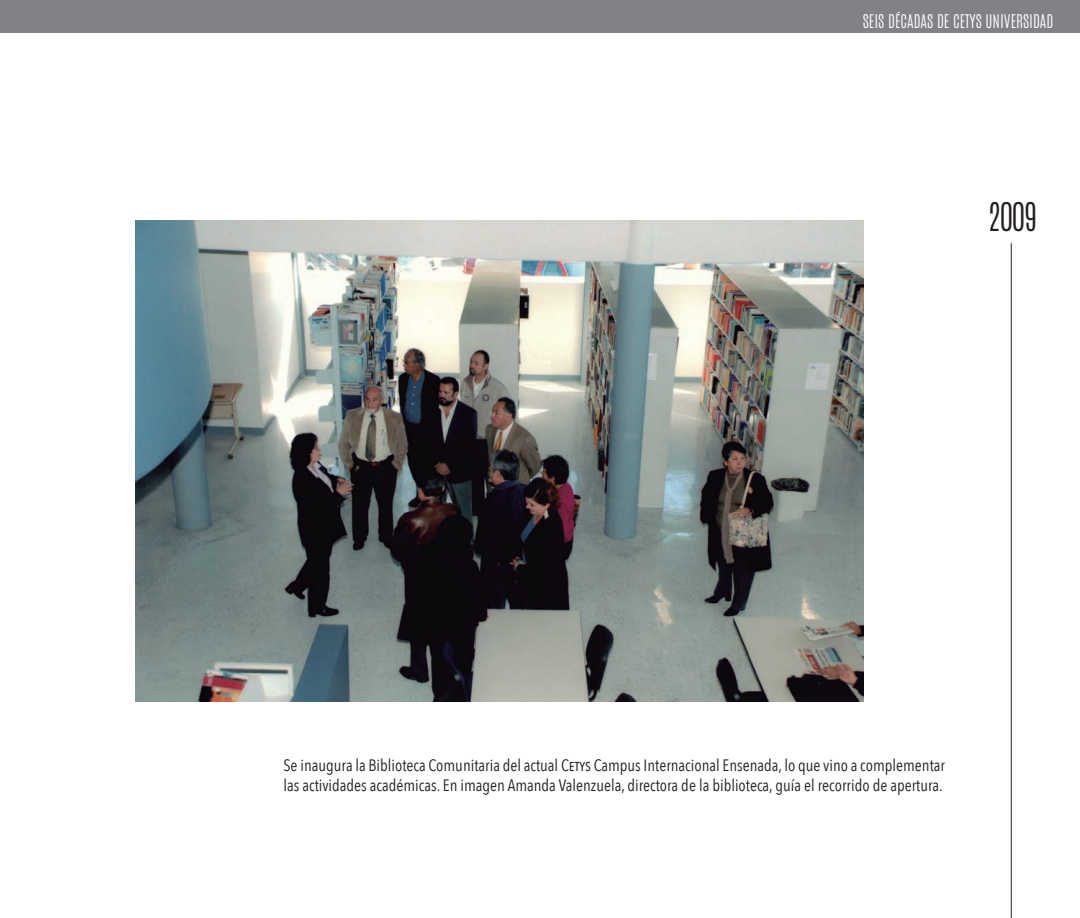
<style>
.page{position:relative;width:1080px;height:918px;background:#fff}
.page>*{position:absolute;margin:0;border:0;box-sizing:border-box;transform-origin:0 0}
.Año{font:300 33px "Antonio";color:#231f20}
.Pie_de_foto{font:16.5px/19.8px "Avenir Next Condensed";color:#231f20}
.t1{font:300 15.75px "Antonio";color:#fff}
</style>
<div class="page">
<div style="left:0;top:0;width:1080px;height:32px;background:#808285"></div>
<hr style="left:1011px;top:243px;width:1px;height:675px;background:#231f20">
<img style="left:135px;top:220px;width:729px;height:482px">
<p class="t1" style="left:863px;top:10px;width:192px">SEIS DÉCADAS DE CETYS UNIVERSIDAD</p>
<p class="Año" style="left:988px;top:193px;width:50px">2009</p>
<p class="Pie_de_foto" style="left:284px;top:755px;width:663px">Se inaugura la Biblioteca Comunitaria del actual Cetys Campus Internacional Ensenada, lo que vino a complementar las actividades académicas. En imagen Amanda Valenzuela, directora de la biblioteca, guía el recorrido de apertura.</p>
</div>
